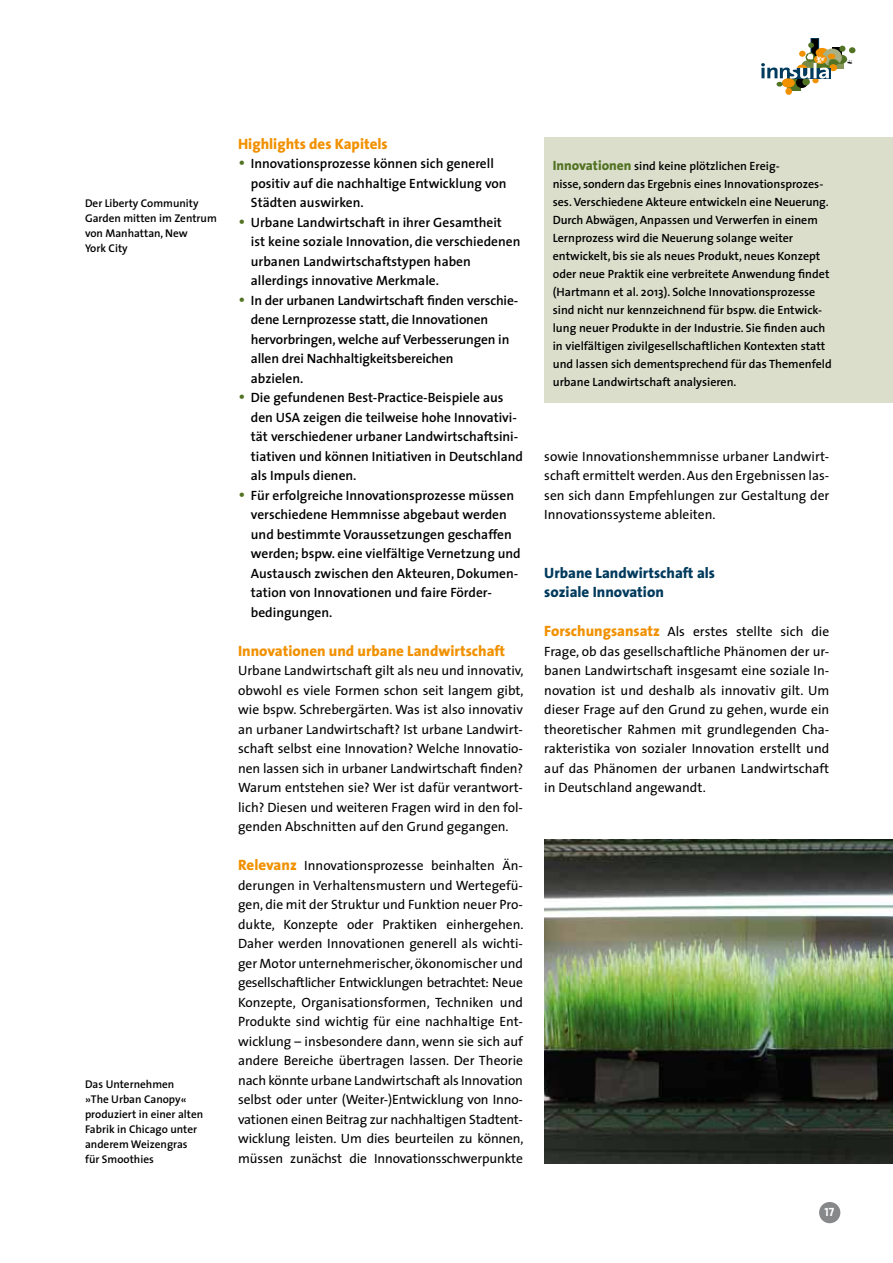
<style>
.page{position:relative;width:893px;height:1263px;background:#fff}
.page>*{position:absolute;margin:0;border:0;box-sizing:border-box;transform-origin:0 0}
.t1{font:800 15px "The Sans";color:#f19100}
.t2{font:800 15px/19.5px "The Sans";color:#003a5c}
.t3{font:13.5px/19.5px "The Sans";color:#000;text-align:justify}
.t4{font:600 13.5px/19.5px "The Sans";color:#000}
.t5{font:600 12px/18px "The Sans";color:#000}
.t6{font:12px "The Sans Bold Caps";color:#fff}
.t7{font:600 11.25px/15px "The Sans";color:#000}
.s1{font-weight:400;font-size:18px;color:#527323}
.s2{font-weight:800;font-size:15px;color:#f19100}
.s3{font-weight:800;font-size:13.5px;color:#527323}
</style>
<div class="page">
<div style="left:819px;top:1202px;width:21px;height:21px;background:#87888a;border-radius:50%"></div>
<svg style="left:787px;top:73px;width:14px;height:18px"></svg>
<div style="left:811px;top:39px;width:8px;height:27px;background:#000"></div>
<div style="left:811px;top:38px;width:8px;height:28px;border:1px solid #003a5c"></div>
<div style="left:785px;top:88px;width:7px;height:7px;background:#f19100;border-radius:50%"></div>
<svg style="left:761px;top:43px;width:94px;height:44px"></svg>
<div style="left:544px;top:137px;width:349px;height:265px;background:#dcdecc"></div>
<img style="left:544px;top:839px;width:349px;height:324px">
<p class="t7" style="left:85px;top:195px;width:133px">Der Liberty Community<br>Garden mitten im Zentrum von Manhattan, New<br>York City</p>
<p class="t7" style="left:85px;top:1076px;width:120px">Das Unternehmen<br>»The Urban Canopy« produziert in einer alten<br>Fabrik in Chicago unter anderem Weizengras für Smoothies</p>
<p class="t1" style="left:238px;top:131px;width:151px">Highlights des Kapitels</p>
<p class="t4" style="left:251px;top:154px;width:257px;text-indent:-13px"><span class="s1">•</span> Innovationsprozesse können sich generell positiv auf die nachhaltige Entwicklung von<br>Städten auswirken.</p>
<p class="t4" style="left:251px;top:212px;width:271px;text-indent:-13px"><span class="s1">•</span> Urbane Landwirtschaft in ihrer Gesamtheit<br>ist keine soziale Innovation, die verschiedenen urbanen Landwirtschaftstypen haben allerdings innovative Merkmale.</p>
<p class="t4" style="left:251px;top:290px;width:269px;text-indent:-13px"><span class="s1">•</span> In der urbanen Landwirtschaft finden verschie&shy;dene Lernprozesse statt, die Innovationen hervorbringen, welche auf Verbesserungen in allen drei Nachhaltigkeitsbereichen<br>abzielen.</p>
<p class="t4" style="left:251px;top:388px;width:274px;text-indent:-13px"><span class="s1">•</span> Die gefundenen Best-Practice-Beispiele aus den USA zeigen die teilweise hohe Innovativi&shy;tät verschiedener urbaner Landwirtschaftsini&shy;tiativen und können Initiativen in Deutschland als Impuls dienen.</p>
<p class="t4" style="left:251px;top:485px;width:271px;text-indent:-13px"><span class="s1">•</span> Für erfolgreiche Innovationsprozesse müssen verschiedene Hemmnisse abgebaut werden und bestimmte Voraussetzungen geschaffen werden; bspw. eine vielfältige Vernetzung und Austausch zwischen den Akteuren, Dokumen&shy;tation von Innovationen und faire Förder&shy;bedingungen.</p>
<p class="t1" style="left:238px;top:638px;width:269px">Innovationen und urbane Landwirtschaft</p>
<p class="t3" style="left:238px;top:661px;width:287px">Urbane Landwirtschaft gilt als neu und innovativ, obwohl es viele Formen schon seit langem gibt, wie bspw. Schrebergärten. Was ist also innovativ an urbaner Landwirtschaft? Ist urbane Landwirt&shy;schaft selbst eine Innovation? Welche Innovatio&shy;nen lassen sich in urbaner Landwirtschaft finden?<br>Warum entstehen sie? Wer ist dafür verantwort&shy;lich? Diesen und weiteren Fragen wird in den fol&shy;genden Abschnitten auf den Grund gegangen.</p>
<p class="t3" style="left:238px;top:856px;width:287px"><span class="s2">Relevanz</span> Innovationsprozesse beinhalten Än&shy;derungen in Verhaltensmustern und Wertegefü&shy;gen, die mit der Struktur und Funktion neuer Pro&shy;dukte, Konzepte oder Praktiken einhergehen.<br>Daher werden Innovationen generell als wichti&shy;ger Motor unternehmerischer, ökonomischer und gesellschaftlicher Entwicklungen betrachtet: Neue Konzepte, Organisationsformen, Techniken und Produkte sind wichtig für eine nachhaltige Ent&shy;wicklung – insbesondere dann, wenn sie sich auf andere Bereiche übertragen lassen. Der Theorie nach könnte urbane Landwirtschaft als Innovation selbst oder unter (Weiter-)Entwicklung von Inno&shy;vationen einen Beitrag zur nachhaltigen Stadtent&shy;wicklung leisten. Um dies beurteilen zu können, müssen zunächst die Innovationsschwerpunkte</p>
<p class="t5" style="left:553px;top:156px;width:280px"><span class="s3">Innovationen</span> sind keine plötzlichen Ereig-<br>nisse, sondern das Ergebnis eines Innovationsprozes&shy;ses. Verschiedene Akteure entwickeln eine Neuerung.<br>Durch Abwägen, Anpassen und Verwerfen in einem Lernprozess wird die Neuerung solange weiter entwickelt, bis sie als neues Produkt, neues Konzept oder neue Praktik eine verbreitete Anwendung findet (Hartmann et al. 2013). Solche Innovationsprozesse sind nicht nur kennzeichnend für bspw. die Entwick&shy;lung neuer Produkte in der Industrie. Sie finden auch in vielfältigen zivilgesellschaftlichen Kontexten statt und lassen sich dementsprechend für das Themenfeld urbane Landwirtschaft analysieren.</p>
<p class="t3" style="left:544px;top:446px;width:287px">sowie Innovationshemmnisse urbaner Landwirt&shy;schaft ermittelt werden. Aus den Ergebnissen las&shy;sen sich dann Empfehlungen zur Gestaltung der Innovationssysteme ableiten.</p>
<p class="t2" style="left:544px;top:563px;width:172px">Urbane Landwirtschaft als soziale Innovation</p>
<p class="t3" style="left:544px;top:622px;width:287px"><span class="s2">Forschungsansatz</span> Als erstes stellte sich die Frage, ob das gesellschaftliche Phänomen der ur&shy;banen Landwirtschaft insgesamt eine soziale In&shy;novation ist und deshalb als innovativ gilt. Um dieser Frage auf den Grund zu gehen, wurde ein theoretischer Rahmen mit grundlegenden Cha&shy;rakteristika von sozialer Innovation erstellt und auf das Phänomen der urbanen Landwirtschaft in Deutschland angewandt.</p>
<p class="t6" style="left:824px;top:1202px;width:11px">17</p>
</div>
